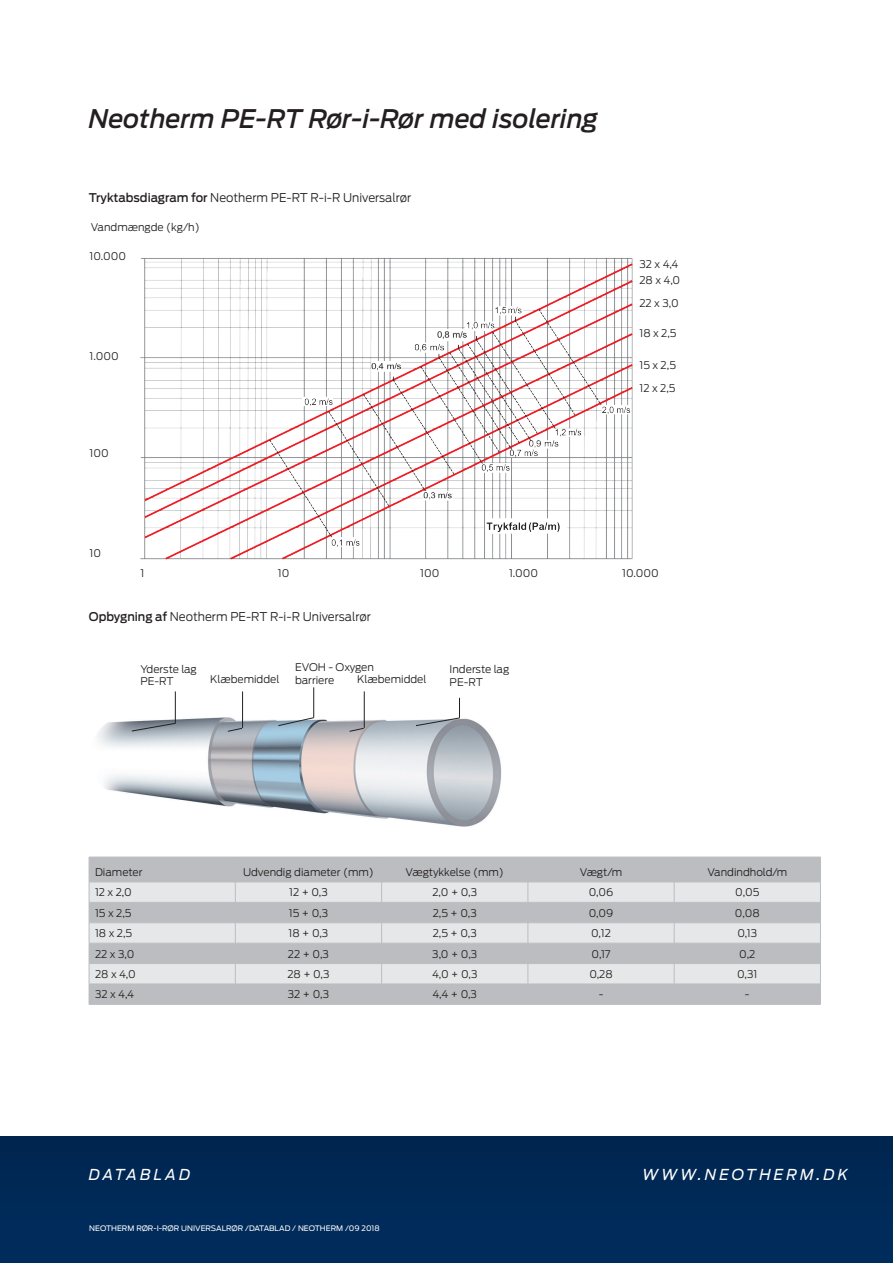
<style>
.page{position:relative;width:893px;height:1263px;background:#fff}
.page>*{position:absolute;margin:0;border:0;box-sizing:border-box;transform-origin:0 0}
.t1{font:italic 500 25.5px "Antenna";color:#231f20}
.t2{font:italic 15px "Antenna";letter-spacing:.2em;color:#fff}
.LAUF_NEU_1{font:300 12px "Antenna";color:#231f20}
.t3{font:300 10.5px "Antenna";color:#231f20}
.t4{font:7.5px "Antenna";color:#fff}
.s1{font-weight:500}
</style>
<div class="page">
<div style="left:0;top:1137px;width:893px;height:126px;background:#002957"></div>
<div style="left:90px;top:858px;width:730px;height:146px;background:#bcbdc0"></div>
<svg style="left:90px;top:883px;width:730px;height:101px;background:#d4d5d8"></svg>
<hr style="left:89px;top:857px;width:146px;height:1px;background:#bcbdc0">
<hr style="left:235px;top:857px;width:147px;height:1px;background:#bcbdc0">
<hr style="left:382px;top:857px;width:146px;height:1px;background:#bcbdc0">
<hr style="left:528px;top:857px;width:146px;height:1px;background:#bcbdc0">
<hr style="left:674px;top:857px;width:147px;height:1px;background:#bcbdc0">
<hr style="left:89px;top:861px;width:146px;height:1px;background:#bcbdc0">
<hr style="left:235px;top:861px;width:147px;height:1px;background:#bcbdc0">
<hr style="left:382px;top:861px;width:146px;height:1px;background:#bcbdc0">
<hr style="left:528px;top:861px;width:146px;height:1px;background:#bcbdc0">
<hr style="left:674px;top:861px;width:147px;height:1px;background:#bcbdc0">
<hr style="left:89px;top:882px;width:146px;height:1px;background:#bcbdc0">
<hr style="left:235px;top:882px;width:147px;height:1px;background:#bcbdc0">
<hr style="left:382px;top:882px;width:146px;height:1px;background:#bcbdc0">
<hr style="left:528px;top:882px;width:146px;height:1px;background:#bcbdc0">
<hr style="left:674px;top:882px;width:147px;height:1px;background:#bcbdc0">
<hr style="left:89px;top:902px;width:146px;height:1px;background:#bcbdc0">
<hr style="left:235px;top:902px;width:147px;height:1px;background:#bcbdc0">
<hr style="left:382px;top:902px;width:146px;height:1px;background:#bcbdc0">
<hr style="left:528px;top:902px;width:146px;height:1px;background:#bcbdc0">
<hr style="left:674px;top:902px;width:147px;height:1px;background:#bcbdc0">
<hr style="left:89px;top:922px;width:146px;height:1px;background:#bcbdc0">
<hr style="left:235px;top:922px;width:147px;height:1px;background:#bcbdc0">
<hr style="left:382px;top:922px;width:146px;height:1px;background:#bcbdc0">
<hr style="left:528px;top:922px;width:146px;height:1px;background:#bcbdc0">
<hr style="left:674px;top:922px;width:147px;height:1px;background:#bcbdc0">
<hr style="left:89px;top:943px;width:146px;height:1px;background:#bcbdc0">
<hr style="left:235px;top:943px;width:147px;height:1px;background:#bcbdc0">
<hr style="left:382px;top:943px;width:146px;height:1px;background:#bcbdc0">
<hr style="left:528px;top:943px;width:146px;height:1px;background:#bcbdc0">
<hr style="left:674px;top:943px;width:147px;height:1px;background:#bcbdc0">
<hr style="left:89px;top:963px;width:146px;height:1px;background:#bcbdc0">
<hr style="left:235px;top:963px;width:147px;height:1px;background:#bcbdc0">
<hr style="left:382px;top:963px;width:146px;height:1px;background:#bcbdc0">
<hr style="left:528px;top:963px;width:146px;height:1px;background:#bcbdc0">
<hr style="left:674px;top:963px;width:147px;height:1px;background:#bcbdc0">
<hr style="left:89px;top:984px;width:146px;height:1px;background:#bcbdc0">
<svg style="left:89px;top:858px;width:1px;height:146px"></svg>
<hr style="left:235px;top:984px;width:147px;height:1px;background:#bcbdc0">
<svg style="left:235px;top:858px;width:1px;height:146px"></svg>
<hr style="left:382px;top:984px;width:146px;height:1px;background:#bcbdc0">
<svg style="left:381px;top:858px;width:1px;height:146px"></svg>
<hr style="left:528px;top:984px;width:146px;height:1px;background:#bcbdc0">
<svg style="left:528px;top:858px;width:1px;height:146px"></svg>
<hr style="left:674px;top:984px;width:147px;height:1px;background:#bcbdc0">
<svg style="left:674px;top:858px;width:1px;height:146px"></svg>
<svg style="left:820px;top:858px;width:1px;height:146px"></svg>
<hr style="left:89px;top:1004px;width:146px;height:1px;background:#bcbdc0">
<hr style="left:235px;top:1004px;width:147px;height:1px;background:#bcbdc0">
<hr style="left:382px;top:1004px;width:146px;height:1px;background:#bcbdc0">
<hr style="left:528px;top:1004px;width:146px;height:1px;background:#bcbdc0">
<hr style="left:674px;top:1004px;width:147px;height:1px;background:#bcbdc0">
<img style="left:97px;top:687px;width:405px;height:140px">
<hr style="left:313px;top:687px;width:1px;height:30px;background:#231f20">
<svg style="left:277px;top:717px;width:38px;height:9px"></svg>
<hr style="left:364px;top:691px;width:1px;height:37px;background:#231f20">
<svg style="left:349px;top:727px;width:16px;height:5px"></svg>
<svg style="left:415px;top:698px;width:46px;height:28px"></svg>
<hr style="left:242px;top:691px;width:1px;height:37px;background:#231f20">
<svg style="left:227px;top:727px;width:16px;height:5px"></svg>
<hr style="left:175px;top:691px;width:1px;height:32px;background:#231f20">
<svg style="left:131px;top:722px;width:45px;height:10px"></svg>
<img style="left:140px;top:257px;width:493px;height:303px">
<h1 class="t1" style="left:89px;top:103px;width:511px">Neotherm PE-RT Rør-i-Rør med isolering</h1>
<p class="LAUF_NEU_1" style="left:89px;top:190px;width:324px"><span class="s1">Tryktabsdiagram for</span> Neotherm PE-RT R-i-R Universalrør</p>
<p class="t3" style="left:91px;top:221px;width:111px">Vandmængde (kg/h)</p>
<p class="t3" style="left:89px;top:250px;width:38px">10.000</p>
<p class="t3" style="left:89px;top:350px;width:31px">1.000</p>
<p class="t3" style="left:89px;top:446px;width:21px">100</p>
<p class="t3" style="left:89px;top:547px;width:13px">10</p>
<p class="t3" style="left:639px;top:258px;width:41px">32 x 4,4</p>
<p class="t3" style="left:639px;top:274px;width:42px">28 x 4,0</p>
<p class="t3" style="left:639px;top:297px;width:41px">22 x 3,0</p>
<p class="t3" style="left:639px;top:326px;width:39px">18 x 2,5</p>
<p class="t3" style="left:639px;top:358px;width:38px">15 x 2,5</p>
<p class="t3" style="left:639px;top:382px;width:38px">12 x 2,5</p>
<p class="t3" style="left:141px;top:567px;width:5px">1</p>
<p class="t3" style="left:278px;top:567px;width:13px">10</p>
<p class="t3" style="left:420px;top:567px;width:21px">100</p>
<p class="t3" style="left:509px;top:567px;width:31px">1.000</p>
<p class="t3" style="left:622px;top:567px;width:38px">10.000</p>
<p class="LAUF_NEU_1" style="left:89px;top:610px;width:284px"><span class="s1">Opbygning af</span> Neotherm PE-RT R-i-R Universalrør</p>
<p class="t3" style="left:295px;top:661px;width:81px">EVOH - Oxygen</p>
<p class="t3" style="left:295px;top:674px;width:41px">barriere</p>
<p class="t3" style="left:140px;top:663px;width:58px">Yderste lag</p>
<p class="t3" style="left:140px;top:675px;width:35px">PE-RT</p>
<p class="t3" style="left:210px;top:672px;width:71px">Klæbemiddel</p>
<p class="t3" style="left:357px;top:673px;width:71px">Klæbemiddel</p>
<p class="t3" style="left:450px;top:663px;width:61px">Inderste lag</p>
<p class="t3" style="left:450px;top:676px;width:35px">PE-RT</p>
<p class="t3" style="left:95px;top:866px;width:49px">Diameter</p>
<p class="t3" style="left:243px;top:866px;width:132px">Udvendig diameter (mm)</p>
<p class="t3" style="left:406px;top:866px;width:100px">Vægtykkelse (mm)</p>
<p class="t3" style="left:580px;top:866px;width:44px">Vægt/m</p>
<p class="t3" style="left:707px;top:866px;width:81px">Vandindhold/m</p>
<p class="t3" style="left:95px;top:886px;width:38px">12 x 2,0</p>
<p class="t3" style="left:289px;top:886px;width:40px">12 + 0,3</p>
<p class="t3" style="left:432px;top:886px;width:46px">2,0 + 0,3</p>
<p class="t3" style="left:589px;top:886px;width:26px">0,06</p>
<p class="t3" style="left:735px;top:886px;width:26px">0,05</p>
<p class="t3" style="left:95px;top:907px;width:38px">15 x 2,5</p>
<p class="t3" style="left:289px;top:907px;width:41px">15 + 0,3</p>
<p class="t3" style="left:433px;top:907px;width:45px">2,5 + 0,3</p>
<p class="t3" style="left:589px;top:907px;width:26px">0,09</p>
<p class="t3" style="left:735px;top:907px;width:26px">0,08</p>
<p class="t3" style="left:95px;top:927px;width:39px">18 x 2,5</p>
<p class="t3" style="left:289px;top:927px;width:41px">18 + 0,3</p>
<p class="t3" style="left:433px;top:927px;width:45px">2,5 + 0,3</p>
<p class="t3" style="left:591px;top:927px;width:21px">0,12</p>
<p class="t3" style="left:737px;top:927px;width:21px">0,13</p>
<p class="t3" style="left:95px;top:947px;width:41px">22 x 3,0</p>
<p class="t3" style="left:288px;top:947px;width:42px">22 + 0,3</p>
<p class="t3" style="left:432px;top:947px;width:46px">3,0 + 0,3</p>
<p class="t3" style="left:592px;top:947px;width:20px">0,17</p>
<p class="t3" style="left:739px;top:947px;width:18px">0,2</p>
<p class="t3" style="left:95px;top:968px;width:42px">28 x 4,0</p>
<p class="t3" style="left:287px;top:968px;width:44px">28 + 0,3</p>
<p class="t3" style="left:432px;top:968px;width:47px">4,0 + 0,3</p>
<p class="t3" style="left:589px;top:968px;width:25px">0,28</p>
<p class="t3" style="left:737px;top:968px;width:22px">0,31</p>
<p class="t3" style="left:95px;top:988px;width:41px">32 x 4,4</p>
<p class="t3" style="left:288px;top:988px;width:43px">32 + 0,3</p>
<p class="t3" style="left:432px;top:988px;width:46px">4,4 + 0,3</p>
<p class="t3" style="left:599px;top:988px;width:6px">-</p>
<p class="t3" style="left:745px;top:988px;width:6px">-</p>
<h2 class="t2" style="left:89px;top:1166px;width:103px">DATABLAD</h2>
<h2 class="t2" style="left:642px;top:1166px;width:207px">WWW.NEOTHERM.DK</h2>
<p class="t4" style="left:89px;top:1224px;width:292px">NEOTHERM RØR-I-RØR UNIVERSALRØR /DATABLAD / NEOTHERM /09 2018</p>
</div>
